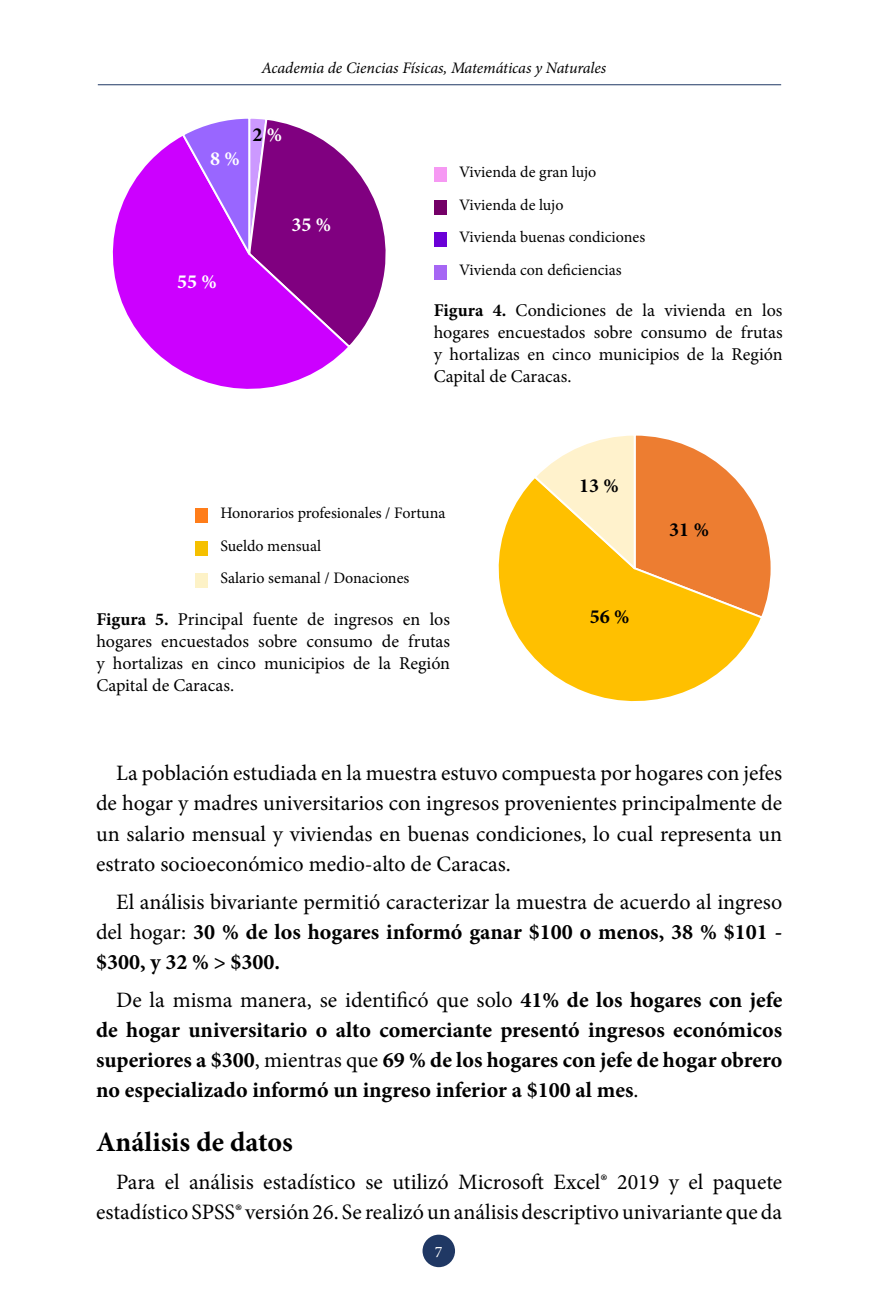
<style>
.page{position:relative;width:879px;height:1304px;background:#fff}
.page>*{position:absolute;margin:0;border:0;box-sizing:border-box;transform-origin:0 0}
.t1{font:700 28px "Minion Pro";color:#000}
.t2{font:22px/30px "Minion Pro";color:#000;text-align:justify}
.t3{font:700 22px/30px "Minion Pro";color:#000;text-align:justify}
.t4{font:700 20px "Minion Pro";color:#000}
.t5{font:700 20px "Minion Pro";color:#fff}
.t6{font:18px/22px "Minion Pro";color:#000;text-align:justify}
.t7{font:16px/32.6px "Minion Pro";color:#000}
.t8{font:italic 16px "Minion Pro";letter-spacing:-.005em;color:#000}
.t9{font:16px "Minion Pro";color:#fff}
.s1{color:#fff}
.s2{font-weight:700}
.s3{font-weight:400}
</style>
<div class="page">
<div style="left:422px;top:1235px;width:33px;height:32px;background:#203864;border-radius:50%"></div>
<hr style="left:98px;top:84px;width:683px;height:1px;background:#203864">
<div style="left:434px;top:167px;width:12px;height:14px;background:#f699f3"></div>
<div style="left:434px;top:265px;width:12px;height:14px;background:#a666f4"></div>
<div style="left:434px;top:233px;width:12px;height:14px;background:#6b00d7"></div>
<div style="left:434px;top:200px;width:12px;height:14px;background:#740067"></div>
<svg style="left:112px;top:118px;width:274px;height:271px"></svg>
<div style="left:195px;top:508px;width:13px;height:14px;background:#ff7d1a"></div>
<div style="left:195px;top:574px;width:13px;height:14px;background:#fdf2c7"></div>
<div style="left:195px;top:541px;width:13px;height:14px;background:#f5c000"></div>
<svg style="left:498px;top:435px;width:273px;height:267px"></svg>
<p class="t8" style="left:261px;top:57px;width:346px">Academia de Ciencias Físicas, Matemáticas y Naturales</p>
<p class="t5" style="left:210px;top:145px;width:31px">8 %</p>
<p class="t4" style="left:252px;top:121px;width:31px">2 <span class="s1">%</span></p>
<p class="t5" style="left:177px;top:267px;width:41px">55 %</p>
<p class="t5" style="left:291px;top:211px;width:41px">35 %</p>
<p class="t7" style="left:459px;top:156px;width:188px">Vivienda de gran lujo<br>Vivienda de lujo<br>Vivienda buenas condiciones<br>Vivienda con deficiencias</p>
<p class="t6" style="left:434px;top:300px;width:350px"><span class="s2">Figura 4.</span> Condiciones de la vivienda en los hogares encuestados sobre consumo de frutas y hortalizas en cinco municipios de la Región Capital de Caracas.</p>
<p class="t4" style="left:579px;top:471px;width:41px">13 %</p>
<p class="t7" style="left:220px;top:497px;width:226px">Honorarios profesionales / Fortuna<br>Sueldo mensual<br>Salario semanal / Donaciones</p>
<p class="t6" style="left:96px;top:609px;width:355px"><span class="s2">Figura 5.</span> Principal fuente de ingresos en los hogares encuestados sobre consumo de frutas y hortalizas en cinco municipios de la Región Capital de Caracas.</p>
<p class="t4" style="left:590px;top:602px;width:41px">56 %</p>
<p class="t4" style="left:669px;top:516px;width:41px">31 %</p>
<p class="t2" style="left:96px;top:758px;width:688px;text-indent:20px">La población estudiada en la muestra estuvo compuesta por hogares con jefes de hogar y madres universitarios con ingresos provenientes principalmente de un salario mensual y viviendas en buenas condiciones, lo cual representa un estrato socioeconómico medio-alto de Caracas.</p>
<p class="t2" style="left:96px;top:887px;width:688px;text-indent:20px">El análisis bivariante permitió caracterizar la muestra de acuerdo al ingreso del hogar: <span class="s2">30 % de los hogares informó ganar $100 o menos, 38 % $101 - $300, y 32 % &gt; $300.</span></p>
<p class="t3" style="left:96px;top:984px;width:688px;text-indent:20px"><span class="s3">De la misma manera, se identificó que solo</span> 41% de los hogares con jefe de hogar universitario o alto comerciante presentó ingresos económicos superiores a $300<span class="s3">, mientras que</span> 69 % de los hogares con jefe de hogar obrero no especializado informó un ingreso inferior a $100 al mes<span class="s3">.</span></p>
<p class="t1" style="left:96px;top:1122px;width:198px">Análisis de datos</p>
<p class="t2" style="left:96px;top:1167px;width:688px;text-align:right">Para el análisis estadístico se utilizó Microsoft Excel® 2019 y el paquete estadístico SPSS® versión 26. Se realizó un análisis descriptivo univariante que da</p>
<p class="t9" style="left:435px;top:1241px;width:9px">7</p>
</div>
